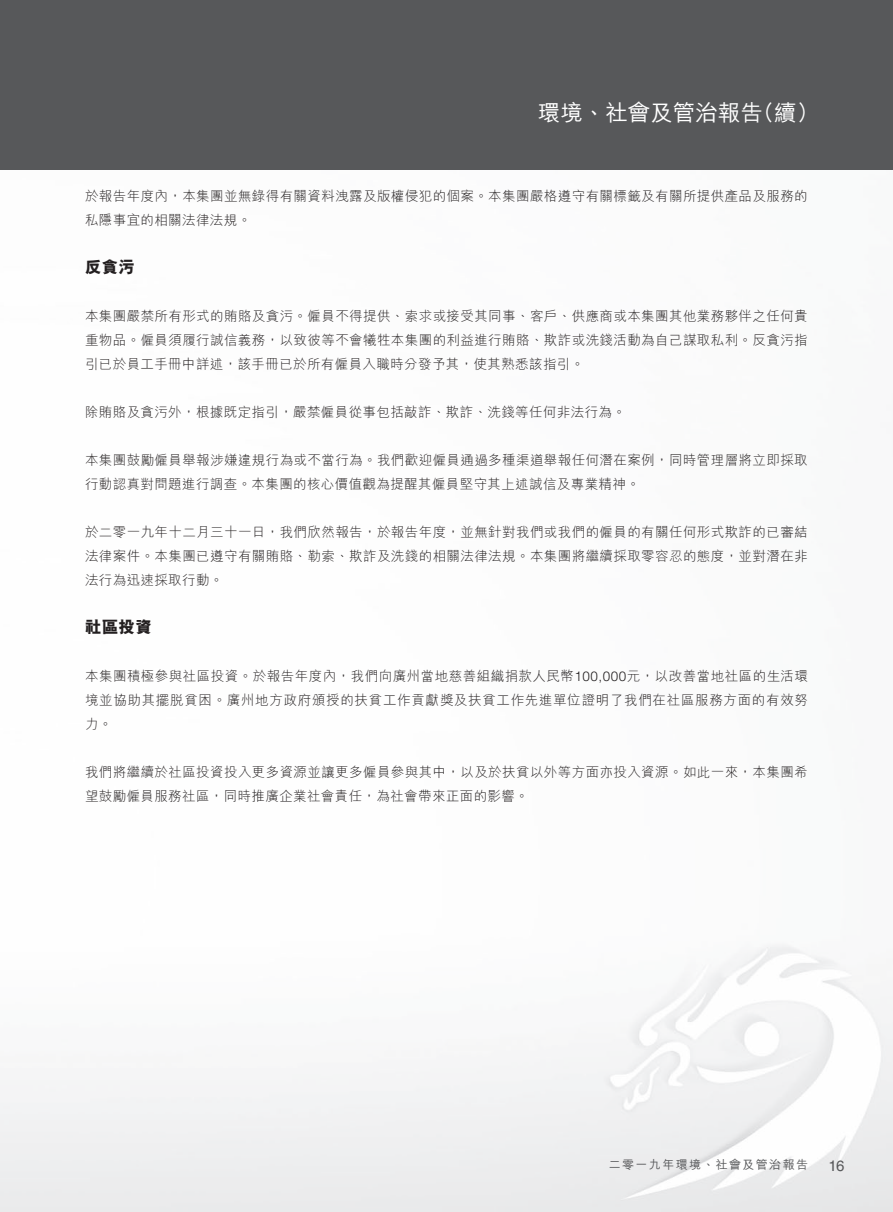
<style>
.page{position:relative;width:893px;height:1212px;background:#fff}
.page>*{position:absolute;margin:0;border:0;box-sizing:border-box;transform-origin:0 0}
.t1{font:500 22.5px "M Hei HK";color:#fff}
.t2{font:800 16.5px "M Hei HK";letter-spacing:.02em;color:#231f20}
.t3{font:15px "Helvetica LT Std";color:#57585a}
.t4{font:300 13.5px/24px "M Hei HK";letter-spacing:.03em;color:#231f20}
.t5{font:500 12px "M Hei HK";letter-spacing:.115em;color:#57585a}
.s1{font-family:"Helvetica LT Std"}
</style>
<div class="page">
<div style="left:0;top:0;width:893px;height:170px;background:#57585a"></div>
<h1 class="t1" style="left:538px;top:96px;width:226px">環境、社會及管治報告</h1>
<h1 class="t1" style="left:752px;top:96px;width:69px">（續(</h1>
<p class="t4" style="left:85px;top:184px;width:724px">於報告年度內，本集團並無錄得有關資料洩露及版權侵犯的個案。本集團嚴格遵守有關標籤及有關所提供產品及服務的私隱事宜的相關法律法規。</p>
<p class="t2" style="left:85px;top:259px;width:52px">反貪污</p>
<p class="t4" style="left:85px;top:304px;width:724px;text-align:justify">本集團嚴禁所有形式的賄賂及貪污。僱員不得提供、索求或接受其同事、客戶、供應商或本集團其他業務夥伴之任何貴重物品。僱員須履行誠信義務，以致彼等不會犧牲本集團的利益進行賄賂、欺詐或洗錢活動為自己謀取私利。反貪污指引已於員工手冊中詳述，該手冊已於所有僱員入職時分發予其，使其熟悉該指引。</p>
<p class="t4" style="left:85px;top:400px;width:542px">除賄賂及貪污外，根據既定指引，嚴禁僱員從事包括敲詐、欺詐、洗錢等任何非法行為。</p>
<p class="t4" style="left:85px;top:448px;width:724px">本集團鼓勵僱員舉報涉嫌違規行為或不當行為。我們歡迎僱員通過多種渠道舉報任何潛在案例，同時管理層將立即採取行動認真對問題進行調查。本集團的核心價值觀為提醒其僱員堅守其上述誠信及專業精神。</p>
<p class="t4" style="left:85px;top:520px;width:724px;text-align:justify">於二零一九年十二月三十一日，我們欣然報告，於報告年度，並無針對我們或我們的僱員的有關任何形式欺詐的已審結法律案件。本集團已遵守有關賄賂、勒索、欺詐及洗錢的相關法律法規。本集團將繼續採取零容忍的態度，並對潛在非法行為迅速採取行動。</p>
<p class="t2" style="left:85px;top:619px;width:68px">社區投資</p>
<p class="t4" style="left:85px;top:664px;width:725px;text-align:justify">本集團積極參與社區投資。於報告年度內，我們向廣州當地慈善組織捐款人民幣<span class="s1">100,000</span>元，以改善當地社區的生活環境並協助其擺脫貧困。廣州地方政府頒授的扶貧工作貢獻獎及扶貧工作先進單位證明了我們在社區服務方面的有效努力。</p>
<p class="t4" style="left:85px;top:760px;width:724px">我們將繼續於社區投資投入更多資源並讓更多僱員參與其中，以及於扶貧以外等方面亦投入資源。如此一來，本集團希望鼓勵僱員服務社區，同時推廣企業社會責任，為社會帶來正面的影響。</p>
<p class="t5" style="left:609px;top:1156px;width:201px">二零一九年環境、社會及管治報告</p>
<p class="t3" style="left:828px;top:1156px;width:18px">16</p>
</div>
